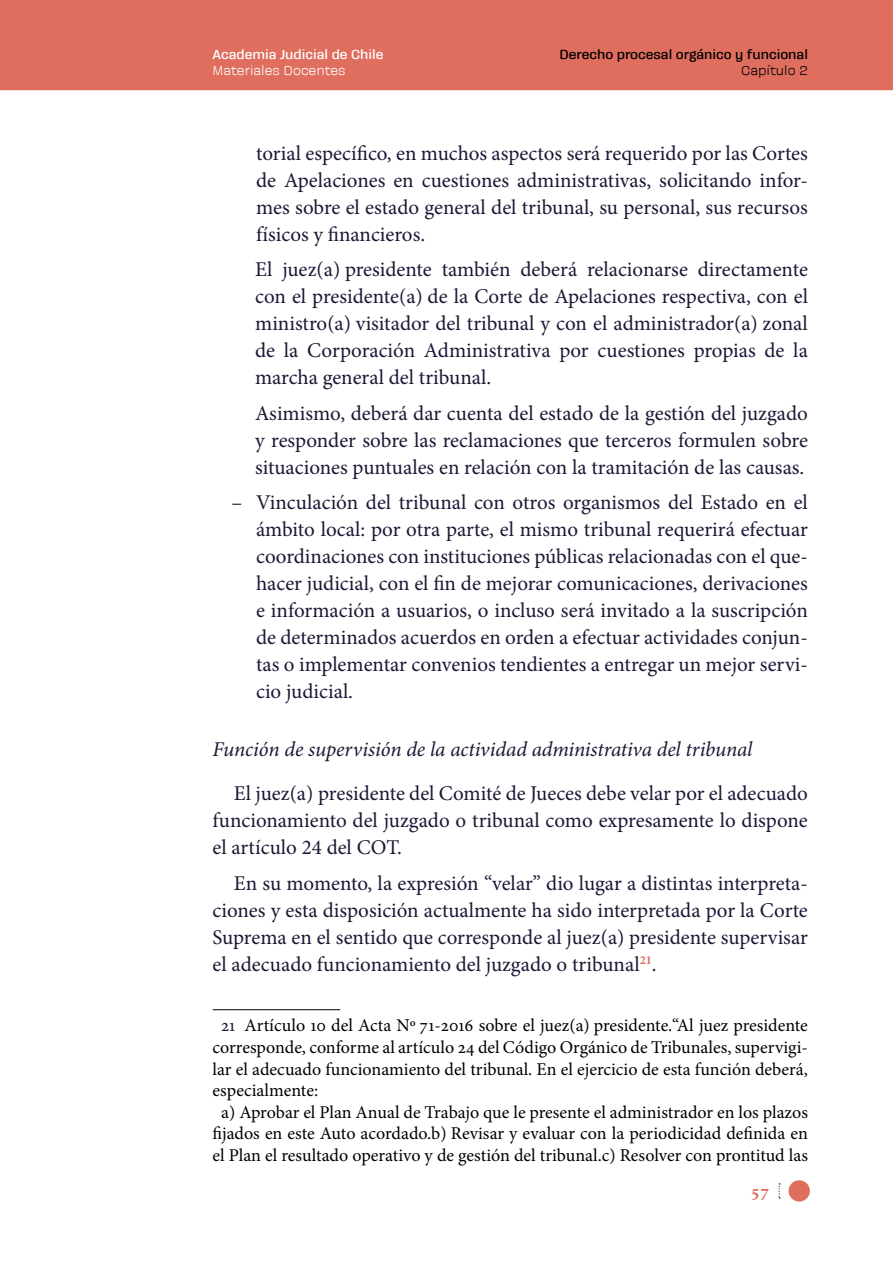
<style>
.page{position:relative;width:893px;height:1263px;background:#fff}
.page>*{position:absolute;margin:0;border:0;box-sizing:border-box;transform-origin:0 0}
.t1{font:21px/27px "Minion Pro";letter-spacing:-.005em;color:#1a1835;text-align:justify}
.aj-subtitle-3{font:italic 21px "Minion Pro";letter-spacing:-.01em;color:#1a1835}
.aj-footnote{font:18px/21.6px "Minion Pro";color:#000;text-align:justify}
.t2{font:700 18px "Minion Pro";color:#df6e5e}
.t3{font:700 13.5px "Galeana Standard";color:#000}
.t4{font:700 13.5px "Galeana Standard";color:#fff}
.t5{font:13.5px "Galeana Standard";color:#fff}
.t6{font:13.5px "Galeana Standard";color:#000}
.s1{color:#1a1835}
</style>
<div class="page">
<div style="left:0;top:0;width:893px;height:89px;background:#df6e5e"></div>
<hr style="left:0;top:89px;width:893px;height:1px;background:#df6e5e">
<svg style="left:778px;top:1183px;width:2px;height:15px"></svg>
<div style="left:789px;top:1180px;width:21px;height:21px;background:#df6e5e;border-radius:50%"></div>
<hr style="left:213px;top:1009px;width:127px;height:1px;background:#000">
<p class="t4" style="left:213px;top:47px;width:172px">Academia Judicial de Chile</p>
<p class="t5" style="left:213px;top:63px;width:134px">Materiales Docentes</p>
<p class="t3" style="left:560px;top:47px;width:250px">Derecho procesal orgánico y funcional</p>
<p class="t6" style="left:741px;top:63px;width:68px">Capítulo 2</p>
<p class="t1" style="left:256px;top:140px;width:553px">torial específico, en muchos aspectos será requerido por las Cortes de Apelaciones en cuestiones administrativas, solicitando infor&shy;mes sobre el estado general del tribunal, su personal, sus recursos físicos y financieros.</p>
<p class="t1" style="left:255px;top:256px;width:554px">El juez(a) presidente también deberá relacionarse directamente con el presidente(a) de la Corte de Apelaciones respectiva, con el ministro(a) visitador del tribunal y con el administrador(a) zonal de la Corporación Administrativa por cuestiones propias de la marcha general del tribunal.</p>
<p class="t1" style="left:255px;top:400px;width:554px">Asimismo, deberá dar cuenta del estado de la gestión del juzgado y responder sobre las reclamaciones que terceros formulen sobre situaciones puntuales en relación con la tramitación de las causas.</p>
<p class="t1" style="left:256px;top:489px;width:553px;text-indent:-25px">– Vinculación del tribunal con otros organismos del Estado en el ámbito local: por otra parte, el mismo tribunal requerirá efectuar coordinaciones con instituciones públicas relacionadas con el que&shy;hacer judicial, con el fin de mejorar comunicaciones, derivaciones e información a usuarios, o incluso será invitado a la suscripción de determinados acuerdos en orden a efectuar actividades conjun&shy;tas o implementar convenios tendientes a entregar un mejor servi&shy;cio judicial.</p>
<h5 class="aj-subtitle-3" style="left:213px;top:735px;width:541px">Función de supervisión de la actividad administrativa del tribunal</h5>
<p class="t1" style="left:213px;top:780px;width:597px;text-indent:21px">El juez(a) presidente del Comité de Jueces debe velar por el adecuado funcionamiento del juzgado o tribunal como expresamente lo dispone el artículo 24 del COT.</p>
<p class="t1" style="left:213px;top:870px;width:597px;text-indent:21px">En su momento, la expresión “velar” dio lugar a distintas interpreta&shy;ciones y esta disposición actualmente ha sido interpretada por la Corte Suprema en el sentido que corresponde al juez(a) presidente supervisar el adecuado funcionamiento del juzgado o tribunal<sup>21</sup>.</p>
<p class="aj-footnote" style="left:213px;top:1015px;width:597px;text-indent:9px"><span class="s1">21</span> Artículo 10 del Acta Nº 71-2016 sobre el juez(a) presidente.“Al juez presidente corresponde, conforme al artículo 24 del Código Orgánico de Tribunales, supervigi&shy;lar el adecuado funcionamiento del tribunal. En el ejercicio de esta función deberá, especialmente:</p>
<p class="aj-footnote" style="left:213px;top:1101px;width:597px;text-align:center">a) Aprobar el Plan Anual de Trabajo que le presente el administrador en los plazos fijados en este Auto acordado.b) Revisar y evaluar con la periodicidad definida en el Plan el resultado operativo y de gestión del tribunal.c) Resolver con prontitud las</p>
<p class="t2" style="left:751px;top:1178px;width:20px">57</p>
</div>
